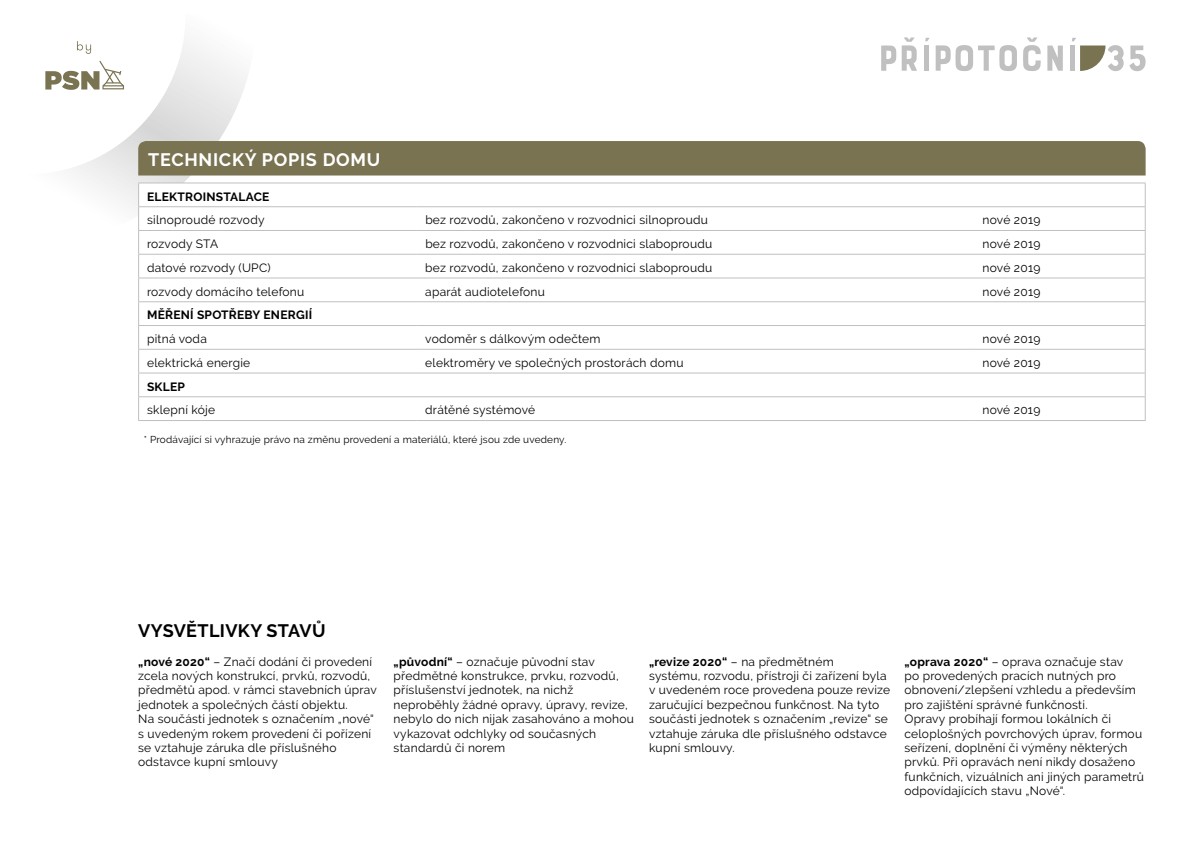
<style>
.page{position:relative;width:1191px;height:842px;background:#fff}
.page>*{position:absolute;margin:0;border:0;box-sizing:border-box;transform-origin:0 0}
.t1{font:700 18px "Raleway";letter-spacing:.04em;color:#fff}
.t2{font:700 18px "Raleway";letter-spacing:.02em;color:#000}
.t3{font:12px/14.4px "Raleway";letter-spacing:.02em;color:#000}
.t4{font:700 12px "Raleway";letter-spacing:.02em;color:#000}
.t5{font:10px "Raleway";letter-spacing:.02em;color:#000}
.s1{font-weight:700}
</style>
<div class="page">
<svg style="left:71px;top:42px;width:221px;height:166px"></svg>
<svg style="left:1047px;top:46px;width:15px;height:25px"></svg>
<svg style="left:935px;top:45px;width:82px;height:26px"></svg>
<div style="left:923px;top:46px;width:5px;height:25px;background:#c0c0c0"></div>
<div style="left:1070px;top:46px;width:5px;height:25px;background:#c0c0c0"></div>
<svg style="left:881px;top:37px;width:36px;height:34px"></svg>
<svg style="left:1023px;top:37px;width:18px;height:34px"></svg>
<svg style="left:1071px;top:38px;width:74px;height:34px"></svg>
<svg style="left:45px;top:61px;width:79px;height:29px"></svg>
<svg style="left:77px;top:41px;width:14px;height:13px"></svg>
<div style="left:138px;top:141px;width:1007px;height:34px;background:#7a7352"></div>
<svg style="left:139px;top:184px;width:1005px;height:214px"></svg>
<hr style="left:138px;top:183px;width:279px;height:1px;background:#c0c0c0">
<hr style="left:417px;top:183px;width:557px;height:1px;background:#c0c0c0">
<hr style="left:974px;top:183px;width:171px;height:1px;background:#c0c0c0">
<hr style="left:138px;top:206px;width:279px;height:1px;background:#c0c0c0">
<hr style="left:417px;top:206px;width:557px;height:1px;background:#c0c0c0">
<hr style="left:974px;top:206px;width:171px;height:1px;background:#c0c0c0">
<hr style="left:138px;top:230px;width:279px;height:1px;background:#c0c0c0">
<hr style="left:417px;top:230px;width:557px;height:1px;background:#c0c0c0">
<hr style="left:974px;top:230px;width:171px;height:1px;background:#c0c0c0">
<hr style="left:138px;top:254px;width:279px;height:1px;background:#c0c0c0">
<hr style="left:417px;top:254px;width:557px;height:1px;background:#c0c0c0">
<hr style="left:974px;top:254px;width:171px;height:1px;background:#c0c0c0">
<hr style="left:138px;top:278px;width:279px;height:1px;background:#c0c0c0">
<hr style="left:417px;top:278px;width:557px;height:1px;background:#c0c0c0">
<hr style="left:974px;top:278px;width:171px;height:1px;background:#c0c0c0">
<hr style="left:138px;top:301px;width:279px;height:1px;background:#c0c0c0">
<hr style="left:417px;top:301px;width:557px;height:1px;background:#c0c0c0">
<hr style="left:974px;top:301px;width:171px;height:1px;background:#c0c0c0">
<hr style="left:138px;top:325px;width:279px;height:1px;background:#c0c0c0">
<hr style="left:417px;top:325px;width:557px;height:1px;background:#c0c0c0">
<hr style="left:974px;top:325px;width:171px;height:1px;background:#c0c0c0">
<hr style="left:138px;top:349px;width:279px;height:1px;background:#c0c0c0">
<hr style="left:417px;top:349px;width:557px;height:1px;background:#c0c0c0">
<hr style="left:974px;top:349px;width:171px;height:1px;background:#c0c0c0">
<hr style="left:138px;top:373px;width:279px;height:1px;background:#c0c0c0">
<hr style="left:417px;top:373px;width:557px;height:1px;background:#c0c0c0">
<hr style="left:974px;top:373px;width:171px;height:1px;background:#c0c0c0">
<hr style="left:138px;top:396px;width:279px;height:1px;background:#c0c0c0">
<hr style="left:417px;top:396px;width:557px;height:1px;background:#c0c0c0">
<hr style="left:974px;top:396px;width:171px;height:1px;background:#c0c0c0">
<hr style="left:138px;top:420px;width:279px;height:1px;background:#c0c0c0">
<hr style="left:417px;top:420px;width:557px;height:1px;background:#c0c0c0">
<hr style="left:974px;top:420px;width:171px;height:1px;background:#c0c0c0">
<svg style="left:138px;top:183px;width:1px;height:237px"></svg>
<svg style="left:1144px;top:183px;width:1px;height:237px"></svg>
<h1 class="t1" style="left:148px;top:149px;width:234px">TECHNICKÝ POPIS DOMU</h1>
<p class="t4" style="left:147px;top:189px;width:124px">ELEKTROINSTALACE</p>
<p class="t3" style="left:147px;top:213px;width:119px">silnoproudé rozvody</p>
<p class="t3" style="left:425px;top:213px;width:284px">bez rozvodů, zakončeno v rozvodnici silnoproudu</p>
<p class="t3" style="left:982px;top:213px;width:59px">nové 2019</p>
<p class="t3" style="left:147px;top:237px;width:73px">rozvody STA</p>
<p class="t3" style="left:425px;top:237px;width:288px">bez rozvodů, zakončeno v rozvodnici slaboproudu</p>
<p class="t3" style="left:982px;top:237px;width:59px">nové 2019</p>
<p class="t3" style="left:147px;top:260px;width:125px">datové rozvody (UPC)</p>
<p class="t3" style="left:425px;top:260px;width:288px">bez rozvodů, zakončeno v rozvodnici slaboproudu</p>
<p class="t3" style="left:982px;top:260px;width:59px">nové 2019</p>
<p class="t3" style="left:147px;top:284px;width:159px">rozvody domácího telefonu</p>
<p class="t3" style="left:425px;top:284px;width:121px">aparát audiotelefonu</p>
<p class="t3" style="left:982px;top:284px;width:59px">nové 2019</p>
<p class="t4" style="left:147px;top:308px;width:166px">MĚŘENÍ SPOTŘEBY ENERGIÍ</p>
<p class="t3" style="left:147px;top:332px;width:61px">pitná voda</p>
<p class="t3" style="left:425px;top:332px;width:177px">vodoměr s dálkovým odečtem</p>
<p class="t3" style="left:982px;top:332px;width:59px">nové 2019</p>
<p class="t3" style="left:147px;top:355px;width:105px">elektrická energie</p>
<p class="t3" style="left:425px;top:355px;width:260px">elektroměry ve společných prostorách domu</p>
<p class="t3" style="left:982px;top:355px;width:59px">nové 2019</p>
<p class="t4" style="left:147px;top:379px;width:40px">SKLEP</p>
<p class="t3" style="left:147px;top:403px;width:70px">sklepní kóje</p>
<p class="t3" style="left:425px;top:403px;width:111px">drátěné systémové</p>
<p class="t3" style="left:982px;top:403px;width:59px">nové 2019</p>
<p class="t5" style="left:144px;top:434px;width:424px">* Prodávající si vyhrazuje právo na změnu provedení a materiálů, které jsou zde uvedeny.</p>
<h1 class="t2" style="left:138px;top:620px;width:189px">VYSVĚTLIVKY STAVŮ</h1>
<p class="t3" style="left:138px;top:654px;width:240px"><span class="s1">„nové 2020“</span> – Značí dodání či provedení zcela nových konstrukcí, prvků, rozvodů, předmětů apod. v rámci stavebních úprav jednotek a společných částí objektu.<br>Na součásti jednotek s označením „nové“ s uvedeným rokem provedení či pořízení se vztahuje záruka dle příslušného odstavce kupní smlouvy</p>
<p class="t3" style="left:393px;top:654px;width:242px"><span class="s1">„původní“</span> – označuje původní stav předmětné konstrukce, prvku, rozvodů, příslušenství jednotek, na nichž neproběhly žádné opravy, úpravy, revize, nebylo do nich nijak zasahováno a mohou vykazovat odchlyky od současných standardů či norem</p>
<p class="t3" style="left:649px;top:654px;width:243px"><span class="s1">„revize 2020“</span> – na předmětném<br>systému, rozvodu, přístroji či zařízení byla v uvedeném roce provedena pouze revize zaručující bezpečnou funkčnost. Na tyto součásti jednotek s označením „revize“ se vztahuje záruka dle příslušného odstavce kupní smlouvy.</p>
<p class="t3" style="left:904px;top:654px;width:241px"><span class="s1">„oprava 2020“</span> – oprava označuje stav<br>po provedených pracích nutných pro obnovení/zlepšení vzhledu a především pro zajištění správné funkčnosti.<br>Opravy probíhají formou lokálních či celoplošných povrchových úprav, formou seřízení, doplnění či výměny některých prvků. Při opravách není nikdy dosaženo funkčních, vizuálních ani jiných parametrů odpovídajících stavu „Nové“.</p>
</div>
